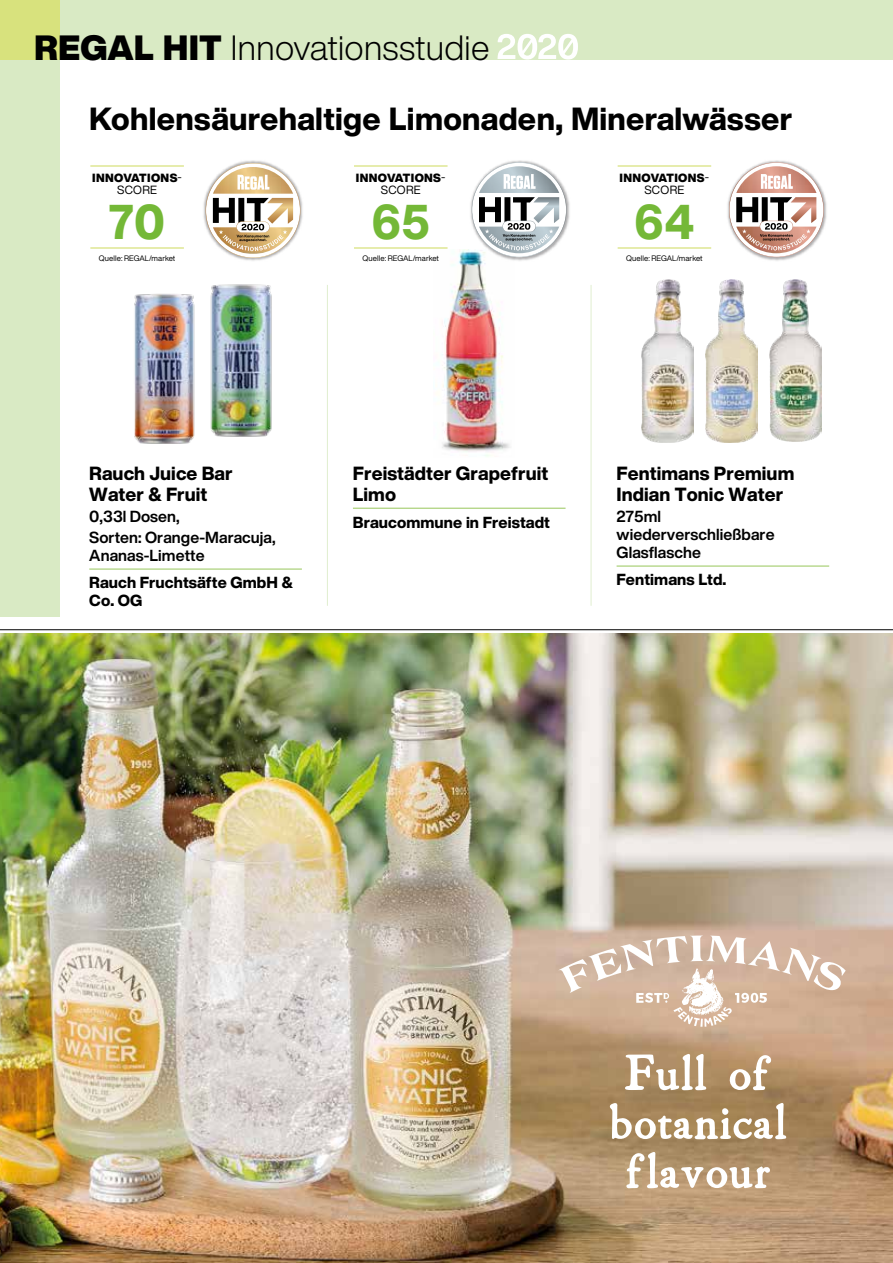
<style>
.page{position:relative;width:893px;height:1263px;background:#fff}
.page>*{position:absolute;margin:0;border:0;box-sizing:border-box;transform-origin:0 0}
.t1{font:800 48px "Helvetica Now Display";color:#74b837;scale:.95 1}
.t2{font:300 34.5px "Helvetica Now Display";letter-spacing:.01em;color:#000}
.t3{font:800 31.5px "Helvetica Now Display";letter-spacing:.01em;color:#000}
.t4{font:800 18.75px/21px "Helvetica Now Display";letter-spacing:.005em;color:#000}
.t5{font:700 15.75px/18px "Helvetica Now Display";letter-spacing:.005em;color:#000}
.t6{font:800 15.75px/18px "Helvetica Now Display";letter-spacing:.005em;color:#000}
.t7{font:900 11.7px/12px "Helvetica Now Display";letter-spacing:.03em;color:#000;text-align:center}
.t8{font:7.8px "Helvetica Now Display";letter-spacing:.005em;color:#000}
.s1{font-weight:900}
.s2{font-weight:400}
</style>
<div class="page">
<img style="left:0;top:634px;width:893px;height:629px">
<svg style="left:558px;top:935px;width:288px;height:92px;background:#d8beaa"></svg>
<svg style="left:625px;top:1054px;width:81px;height:36px"></svg>
<svg style="left:729px;top:1055px;width:42px;height:35px"></svg>
<svg style="left:610px;top:1103px;width:176px;height:36px"></svg>
<svg style="left:626px;top:1152px;width:144px;height:36px"></svg>
<img style="left:442px;top:250px;width:68px;height:206px">
<div style="left:60px;top:0;width:833px;height:60px;background:#d9eac4"></div>
<div style="left:0;top:60px;width:60px;height:557px;background:#d9eac4"></div>
<div style="left:0;top:0;width:60px;height:60px;background:#d8e27d"></div>
<svg style="left:497px;top:34px;width:81px;height:26px"></svg>
<hr style="left:0;top:629px;width:893px;height:1px;background:#000">
<hr style="left:89px;top:568px;width:213px;height:2px;background:#a3cc6d">
<hr style="left:353px;top:508px;width:213px;height:1px;background:#a3cc6d">
<hr style="left:617px;top:565px;width:212px;height:2px;background:#a3cc6d">
<hr style="left:327px;top:285px;width:1px;height:321px;background:#e0eecf">
<hr style="left:591px;top:285px;width:1px;height:321px;background:#e0eecf">
<hr style="left:90px;top:165px;width:94px;height:2px;background:#d8e27d">
<hr style="left:90px;top:247px;width:94px;height:2px;background:#d8e27d">
<hr style="left:354px;top:165px;width:94px;height:2px;background:#d8e27d">
<hr style="left:354px;top:247px;width:94px;height:2px;background:#d8e27d">
<hr style="left:618px;top:165px;width:93px;height:2px;background:#d8e27d">
<hr style="left:618px;top:247px;width:93px;height:2px;background:#d8e27d">
<img style="left:134px;top:293px;width:61px;height:151px">
<img style="left:210px;top:284px;width:62px;height:153px">
<img style="left:642px;top:280px;width:51px;height:163px">
<img style="left:706px;top:280px;width:51px;height:162px">
<img style="left:770px;top:280px;width:51px;height:162px">
<img style="left:203px;top:160px;width:100px;height:101px">
<svg style="left:206px;top:163px;width:94px;height:95px"></svg>
<img style="left:467px;top:160px;width:103px;height:104px">
<img style="left:472px;top:162px;width:95px;height:95px">
<svg style="left:472px;top:163px;width:94px;height:94px"></svg>
<img style="left:727px;top:160px;width:100px;height:101px">
<svg style="left:729px;top:163px;width:95px;height:94px"></svg>
<h2 class="t2" style="left:34px;top:24px;width:457px"><span class="s1">REGAL HIT</span> Innovationsstudie</h2>
<h3 class="t3" style="left:89px;top:97px;width:705px">Kohlensäurehaltige Limonaden, Mineralwässer</h3>
<p class="t7" style="left:92px;top:172px;width:91px">INNOVATIONS<span class="s2">-<br>SCORE</span></p>
<h1 class="t1" style="left:109px;top:188px;width:61px">70</h1>
<p class="t8" style="left:99px;top:253px;width:78px">Quelle: REGAL/market</p>
<p class="t7" style="left:356px;top:172px;width:91px">INNOVATIONS<span class="s2">-<br>SCORE</span></p>
<h1 class="t1" style="left:372px;top:188px;width:63px">65</h1>
<p class="t8" style="left:363px;top:253px;width:78px">Quelle: REGAL/market</p>
<p class="t7" style="left:620px;top:172px;width:91px">INNOVATIONS<span class="s2">-<br>SCORE</span></p>
<h1 class="t1" style="left:634px;top:188px;width:65px">64</h1>
<p class="t8" style="left:626px;top:253px;width:78px">Quelle: REGAL/market</p>
<p class="t4" style="left:89px;top:463px;width:145px">Rauch Juice Bar<br>Water &amp; Fruit</p>
<p class="t5" style="left:89px;top:506px;width:188px;line-height:21px">0,33l Dosen,<br>Sorten: Orange-Maracuja,</p>
<p class="t5" style="left:89px;top:547px;width:117px">Ananas-Limette</p>
<p class="t6" style="left:89px;top:573px;width:205px">Rauch Fruchtsäfte GmbH &amp;<br>Co. OG</p>
<p class="t4" style="left:353px;top:463px;width:197px">Freistädter Grapefruit<br>Limo</p>
<p class="t6" style="left:353px;top:513px;width:199px">Braucommune in Freistadt</p>
<p class="t4" style="left:617px;top:463px;width:179px">Fentimans Premium<br>Indian Tonic Water</p>
<p class="t5" style="left:617px;top:508px;width:160px">275ml wiederverschließbare<br>Glasflasche</p>
<p class="t6" style="left:617px;top:570px;width:111px">Fentimans Ltd.</p>
</div>
